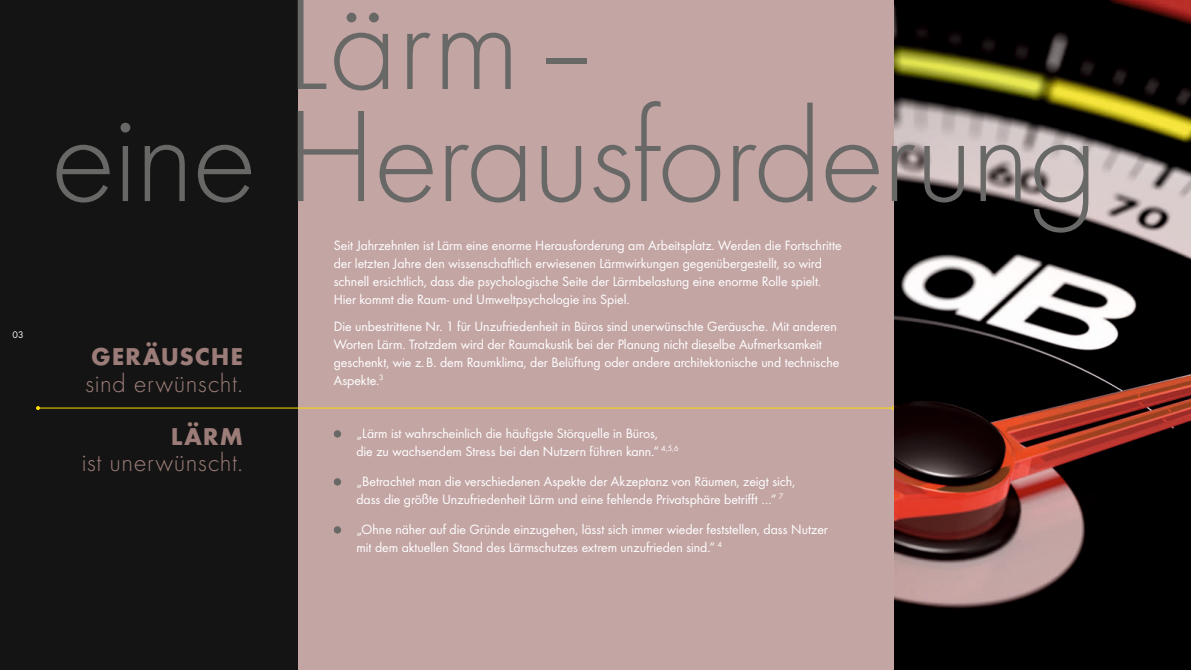
<style>
.page{position:relative;width:1191px;height:670px;background:#fff}
.page>*{position:absolute;margin:0;border:0;box-sizing:border-box;transform-origin:0 0}
.t1{font:300 135px/112px "Futura";letter-spacing:-.02em;color:#686867}
.t2{font:300 26.5px "Futura";letter-spacing:.02em;color:#9c7c78}
.t3{font:700 25.3px "Futura";letter-spacing:.04em;color:#9c7c78}
.t4{font:14px/18px "Futura Boo";letter-spacing:-.005em;color:#fff}
.t5{font:10px "Futura Boo";color:#fff}
</style>
<div class="page">
<img style="left:893px;top:0;width:298px;height:670px">
<div style="left:0;top:0;width:364px;height:670px;background:#131413"></div>
<div style="left:298px;top:0;width:595px;height:670px;background:#c3a5a4"></div>
<div style="left:334px;top:430px;width:7px;height:7px;background:#686867;border-radius:50%"></div>
<div style="left:334px;top:478px;width:7px;height:7px;background:#686867;border-radius:50%"></div>
<div style="left:334px;top:526px;width:7px;height:7px;background:#686867;border-radius:50%"></div>
<hr style="left:38px;top:407px;width:854px;height:1px;background:#fcdc00">
<svg style="left:36px;top:406px;width:4px;height:4px"></svg>
<p class="t5" style="left:12px;top:329px;width:13px">03</p>
<h1 class="t1" style="left:50px;top:-7px;width:1049px;text-indent:235px">Lärm –<br>eine Herausforderung</h1>
<h3 class="t3" style="left:91px;top:341px;width:153px">GERÄUSCHE</h3>
<h2 class="t2" style="left:85px;top:368px;width:159px">sind erwünscht.</h2>
<h3 class="t3" style="left:171px;top:421px;width:74px">LÄRM</h3>
<h2 class="t2" style="left:82px;top:447px;width:163px">ist unerwünscht.</h2>
<p class="t4" style="left:334px;top:237px;width:509px">Seit Jahrzehnten ist Lärm eine enorme Herausforderung am Arbeitsplatz. Werden die Fortschritte der letzten Jahre den wissenschaftlich erwiesenen Lärmwirkungen gegenübergestellt, so wird schnell ersichtlich, dass die psychologische Seite der Lärmbelastung eine enorme Rolle spielt.<br>Hier kommt die Raum- und Umweltpsychologie ins Spiel.</p>
<p class="t4" style="left:334px;top:317px;width:507px">Die unbestrittene Nr. 1 für Unzufriedenheit in Büros sind unerwünschte Geräusche. Mit anderen Worten Lärm. Trotzdem wird der Raumakustik bei der Planung nicht dieselbe Aufmerksamkeit geschenkt, wie z.B. dem Raumklima, der Belüftung oder andere architektonische und technische Aspekte.<sup>3</sup></p>
<p class="t4" style="left:356px;top:424px;width:324px">„Lärm ist wahrscheinlich die häufigste Störquelle in Büros,<br>die zu wachsendem Stress bei den Nutzern führen kann.“ <sup>4,5,6</sup></p>
<p class="t4" style="left:356px;top:472px;width:440px">„Betrachtet man die verschiedenen Aspekte der Akzeptanz von Räumen, zeigt sich, dass die größte Unzufriedenheit Lärm und eine fehlende Privatsphäre betrifft …“ <sup>7</sup></p>
<p class="t4" style="left:356px;top:520px;width:473px">„Ohne näher auf die Gründe einzugehen, lässt sich immer wieder feststellen, dass Nutzer mit dem aktuellen Stand des Lärmschutzes extrem unzufrieden sind.“ <sup>4</sup></p>
</div>
